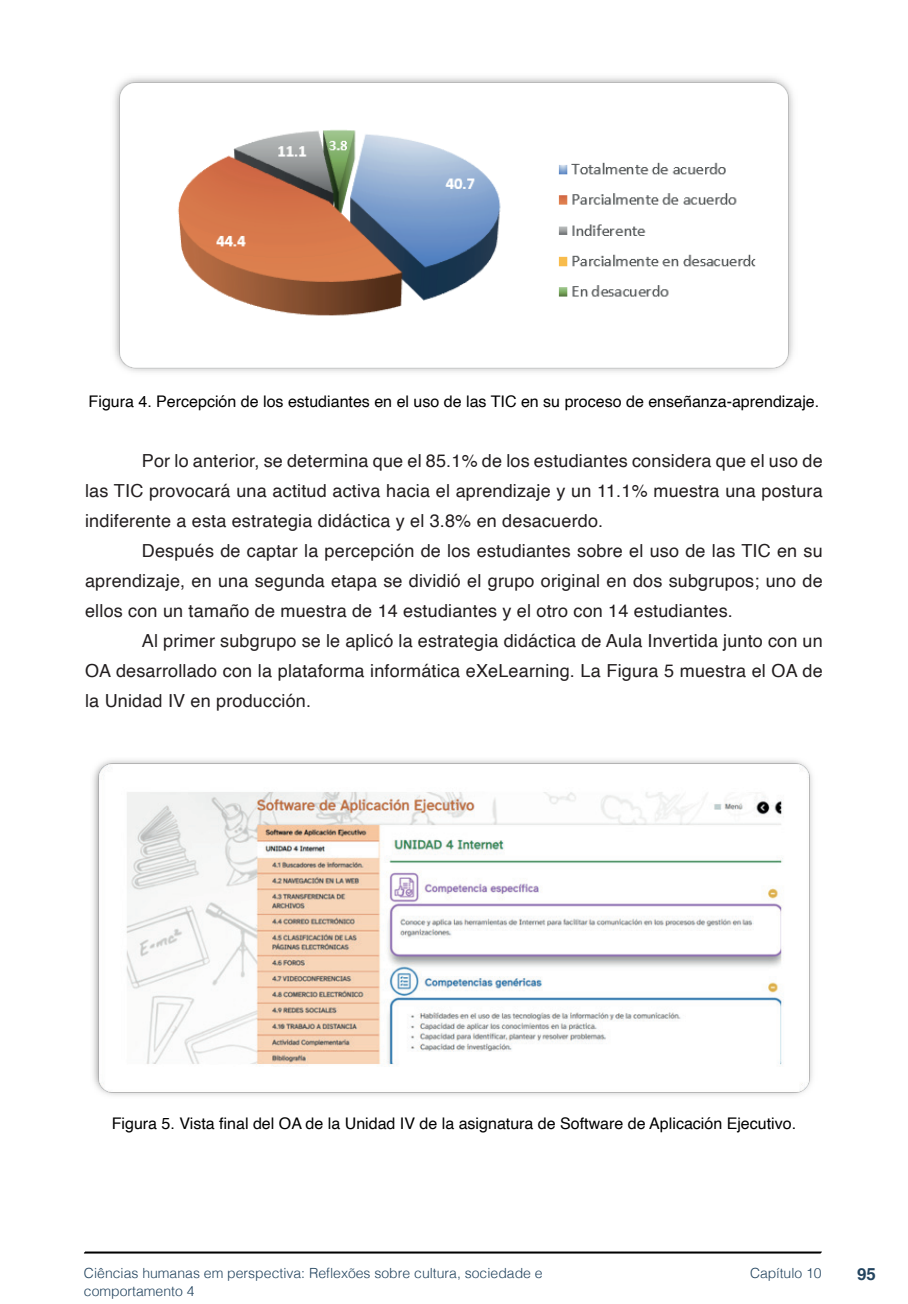
<style>
.page{position:relative;width:908px;height:1304px;background:#fff}
.page>*{position:absolute;margin:0;border:0;box-sizing:border-box;transform-origin:0 0}
.txt{font:18px/30px "Helvetica";letter-spacing:.01em;color:#231f20;text-align:justify}
.t1{font:700 16.8px "Helvetica";color:#23445f}
.imagens_graf_tab{font:16px "Helvetica";color:#000}
.t2{font:300 14px/18px "Helvetica";color:#23445f}
</style>
<div class="page">
<svg style="left:84px;top:1251px;width:737px;height:3px;background:#515151"></svg>
<img style="left:114px;top:77px;width:679px;height:295px">
<img style="left:93px;top:760px;width:720px;height:336px">
<p class="imagens_graf_tab" style="left:89px;top:389px;width:731px">Figura 4. Percepción de los estudiantes en el uso de las TIC en su proceso de enseñanza-aprendizaje.</p>
<p class="txt" style="left:85px;top:446px;width:738px;text-indent:57px">Por lo anterior, se determina que el 85.1% de los estudiantes considera que el uso de las TIC provocará una actitud activa hacia el aprendizaje y un 11.1% muestra una postura indiferente a esta estrategia didáctica y el 3.8% en desacuerdo.</p>
<p class="txt" style="left:85px;top:536px;width:738px;text-indent:57px">Después de captar la percepción de los estudiantes sobre el uso de las TIC en su aprendizaje, en una segunda etapa se dividió el grupo original en dos subgrupos; uno de ellos con un tamaño de muestra de 14 estudiantes y el otro con 14 estudiantes.</p>
<p class="txt" style="left:85px;top:626px;width:738px;text-indent:57px">Al primer subgrupo se le aplicó la estrategia didáctica de Aula Invertida junto con un OA desarrollado con la plataforma informática eXeLearning. La Figura 5 muestra el OA de la Unidad IV en producción.</p>
<p class="imagens_graf_tab" style="left:112px;top:1111px;width:685px">Figura 5. Vista final del OA de la Unidad IV de la asignatura de Software de Aplicación Ejecutivo.</p>
<p class="t2" style="left:84px;top:1263px;width:460px">Ciências humanas em perspectiva: Reflexões sobre cultura, sociedade e comportamento 4</p>
<p class="t2" style="left:749px;top:1263px;width:73px">Capítulo 10</p>
<p class="t1" style="left:856px;top:1264px;width:20px">95</p>
</div>
